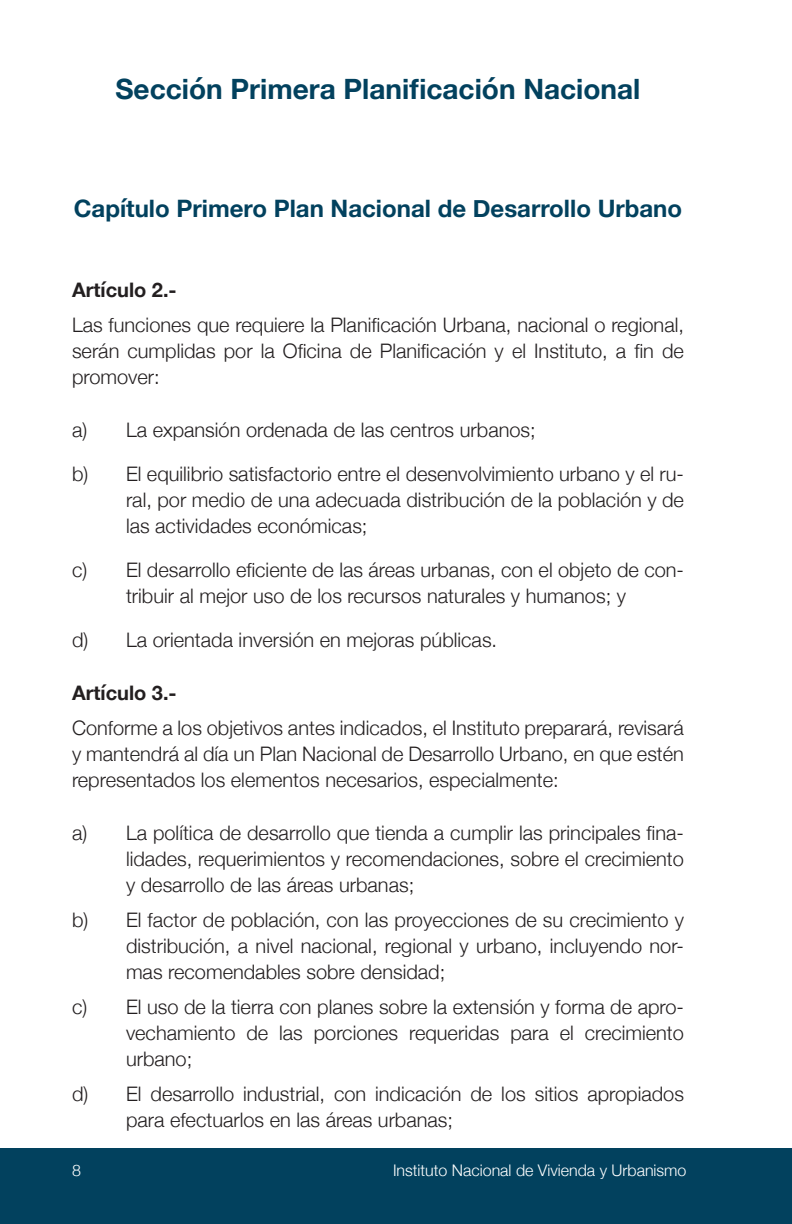
<style>
.page{position:relative;width:792px;height:1224px;background:#fff}
.page>*{position:absolute;margin:0;border:0;box-sizing:border-box;transform-origin:0 0}
.t1{font:700 28px "Helvetica Neue";color:#02415e}
.t2{font:700 24px "Helvetica Neue";color:#02415e}
.t3{font:300 20px/26px "Helvetica Neue";color:#231f20;text-align:justify}
.t4{font:700 20px "Helvetica Neue";color:#231f20}
.t5{font:300 16px "Helvetica Neue";color:#fff}
</style>
<div class="page">
<div style="left:0;top:1149px;width:791px;height:75px;background:#02415e"></div>
<h1 class="t1" style="left:115px;top:67px;width:527px">Sección Primera Planificación Nacional</h1>
<p class="t2" style="left:74px;top:190px;width:610px">Capítulo Primero Plan Nacional de Desarrollo Urbano</p>
<p class="t4" style="left:72px;top:274px;width:106px">Artículo 2.-</p>
<p class="t3" style="left:72px;top:310px;width:614px">Las funciones que requiere la Planificación Urbana, nacional o regional, serán cumplidas por la Oficina de Planificación y el Instituto, a fin de promover:</p>
<p class="t3" style="left:72px;top:415px;width:465px">a) La expansión ordenada de las centros urbanos;</p>
<p class="t3" style="left:126px;top:459px;width:560px;text-indent:-54px">b) El equilibrio satisfactorio entre el desenvolvimiento urbano y el ru&shy;ral, por medio de una adecuada distribución de la población y de las actividades económicas;</p>
<p class="t3" style="left:72px;top:555px;width:613px;text-align:center">c) El desarrollo eficiente de las áreas urbanas, con el objeto de con&shy;tribuir al mejor uso de los recursos naturales y humanos; y</p>
<p class="t3" style="left:72px;top:625px;width:427px">d) La orientada inversión en mejoras públicas.</p>
<p class="t4" style="left:72px;top:677px;width:106px">Artículo 3.-</p>
<p class="t3" style="left:72px;top:713px;width:614px">Conforme a los objetivos antes indicados, el Instituto preparará, revisará y mantendrá al día un Plan Nacional de Desarrollo Urbano, en que estén representados los elementos necesarios, especialmente:</p>
<p class="t3" style="left:126px;top:818px;width:560px;text-indent:-54px">a) La política de desarrollo que tienda a cumplir las principales fina&shy;lidades, requerimientos y recomendaciones, sobre el crecimiento y desarrollo de las áreas urbanas;</p>
<p class="t3" style="left:126px;top:905px;width:560px;text-indent:-54px">b) El factor de población, con las proyecciones de su crecimiento y distribución, a nivel nacional, regional y urbano, incluyendo nor&shy;mas recomendables sobre densidad;</p>
<p class="t3" style="left:126px;top:992px;width:560px;text-indent:-54px">c) El uso de la tierra con planes sobre la extensión y forma de apro&shy;vechamiento de las porciones requeridas para el crecimiento urbano;</p>
<p class="t3" style="left:126px;top:1079px;width:560px;text-indent:-54px">d) El desarrollo industrial, con indicación de los sitios apropiados para efectuarlos en las áreas urbanas;</p>
<p class="t5" style="left:72px;top:1158px;width:10px">8</p>
<p class="t5" style="left:393px;top:1158px;width:295px">Instituto Nacional de Vivienda y Urbanismo</p>
</div>
